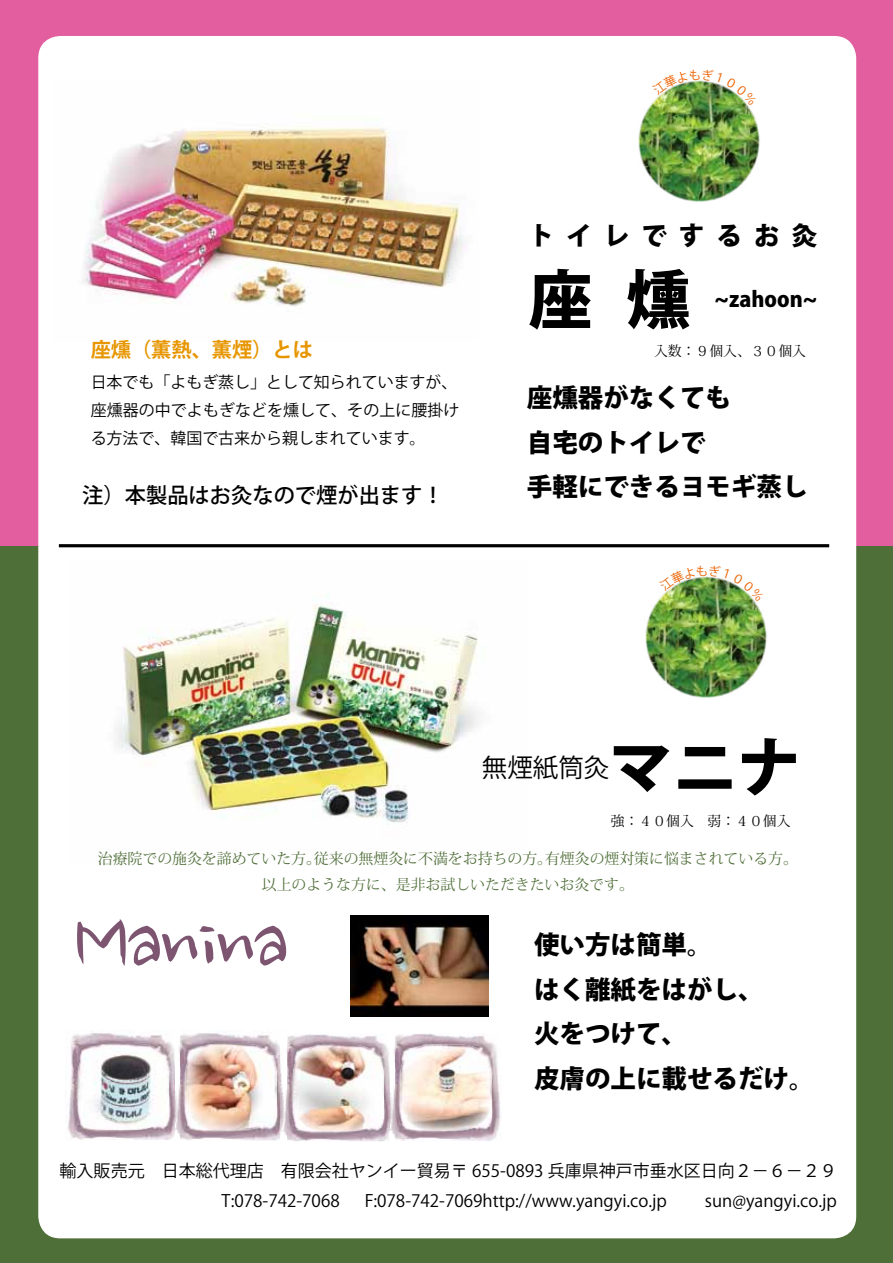
<style>
.page{position:relative;width:893px;height:1263px;background:#fff}
.page>*{position:absolute;margin:0;border:0;box-sizing:border-box;transform-origin:0 0}
.t1{font:800 63.75px "Koz Go Pro";color:#000}
.t2{font:800 25.5px/44.7px "Koz Go Pro";color:#000}
.t3{font:25.5px "Koz Go Pro";color:#000}
.t4{font:500 21.3px "Koz Go Pro";color:#000}
.t5{font:800 21.3px "Koz Go Pro";color:#000}
.t6{font:700 20.25px "Koz Go Pro";color:#e79600}
.t7{font:16.95px/29.7px "Koz Go Pro";color:#000;text-align:right}
.t8{font:15.9px/27.9px "Koz Go Pro";color:#000}
.t9{font:14.85px/26.1px "Koz Min Pro";color:#4e6d37}
.t10{font:13.8px "Koz Min Pro";color:#000}
</style>
<div class="page">
<div style="left:0;top:530px;width:893px;height:733px;background:#4e6f37"></div>
<div style="left:0;top:0;width:893px;height:546px;background:#e35e9e"></div>
<div style="left:39px;top:37px;width:816px;height:1200px;background:#fff;border-radius:21px"></div>
<img style="left:638px;top:103px;width:122px;height:99px">
<img style="left:83px;top:127px;width:384px;height:179px">
<img style="left:115px;top:595px;width:363px;height:228px">
<img style="left:68px;top:1033px;width:212px;height:107px">
<img style="left:176px;top:1033px;width:3px;height:107px">
<img style="left:186px;top:1044px;width:91px;height:85px">
<img style="left:78px;top:1044px;width:91px;height:85px">
<img style="left:286px;top:1034px;width:105px;height:107px">
<img style="left:280px;top:1062px;width:6px;height:73px">
<img style="left:293px;top:1045px;width:91px;height:86px">
<img style="left:394px;top:1034px;width:107px;height:107px">
<img style="left:391px;top:1090px;width:3px;height:45px">
<img style="left:400px;top:1044px;width:91px;height:86px">
<svg style="left:77px;top:919px;width:209px;height:47px"></svg>
<img style="left:645px;top:599px;width:122px;height:99px">
<img style="left:351px;top:915px;width:137px;height:101px">
<hr style="left:59px;top:544px;width:770px;height:3px;background:#000">
<img style="left:652px;top:80px;width:105px;height:26px">
<img style="left:659px;top:576px;width:105px;height:26px">
<p class="t6" style="left:91px;top:336px;width:224px">座燻（薫熱、薫煙）とは</p>
<p class="t8" style="left:91px;top:369px;width:370px">日本でも「よもぎ蒸し」として知られていますが、座燻器の中でよもぎなどを燻して、その上に腰掛ける方法で、韓国で古来から親しまれています。</p>
<p class="t4" style="left:82px;top:481px;width:363px">注）本製品はお灸なので煙が出ます!</p>
<h2 class="t2" style="left:528px;top:215px;width:27px">ト</h2>
<h2 class="t2" style="left:566px;top:215px;width:27px">イ</h2>
<h2 class="t2" style="left:604px;top:215px;width:27px">レ</h2>
<h2 class="t2" style="left:641px;top:215px;width:27px">で</h2>
<h2 class="t2" style="left:679px;top:215px;width:27px">す</h2>
<h2 class="t2" style="left:717px;top:215px;width:27px">る</h2>
<h2 class="t2" style="left:754px;top:215px;width:27px">お</h2>
<h2 class="t2" style="left:792px;top:215px;width:27px">灸</h2>
<h1 class="t1" style="left:528px;top:258px;width:65px">座</h1>
<h1 class="t1" style="left:626px;top:258px;width:65px">燻</h1>
<p class="t5" style="left:715px;top:285px;width:104px">~zahoon~</p>
<p class="t10" style="left:654px;top:341px;width:154px">入数：９個入、３０個入</p>
<h2 class="t2" style="left:527px;top:377px;width:282px">座燻器がなくても<br>自宅のトイレで<br>手軽にできるヨモギ蒸し</h2>
<h1 class="t1" style="left:609px;top:726px;width:193px">マニナ</h1>
<h2 class="t3" style="left:482px;top:751px;width:129px">無煙紙筒灸</h2>
<p class="t10" style="left:611px;top:811px;width:181px">強：４０個入　弱：４０個入</p>
<p class="t9" style="left:262px;top:845px;width:374px;text-indent:-164px">治療院での施灸を諦めていた方。<br>以上のような方に、是非お試しいただきたいお灸です。</p>
<p class="t9" style="left:314px;top:845px;width:240px">従来の無煙灸に不満をお持ちの方。</p>
<p class="t9" style="left:545px;top:845px;width:254px">有煙灸の煙対策に悩まされている方。</p>
<h2 class="t2" style="left:534px;top:924px;width:282px">使い方は簡単。<br>はく離紙をはがし、<br>火をつけて、<br>皮膚の上に載せるだけ。</h2>
<p class="t7" style="left:60px;top:1156px;width:779px">輸入販売元　日本総代理店　有限会社ヤンイー貿易〒 655-0893 兵庫県神戸市垂水区日向２−６−２９<br>T:078-742-7068 　 F:078-742-7069http://www.yangyi.co j p. 　　sun@yangyi.co j p.</p>
</div>
